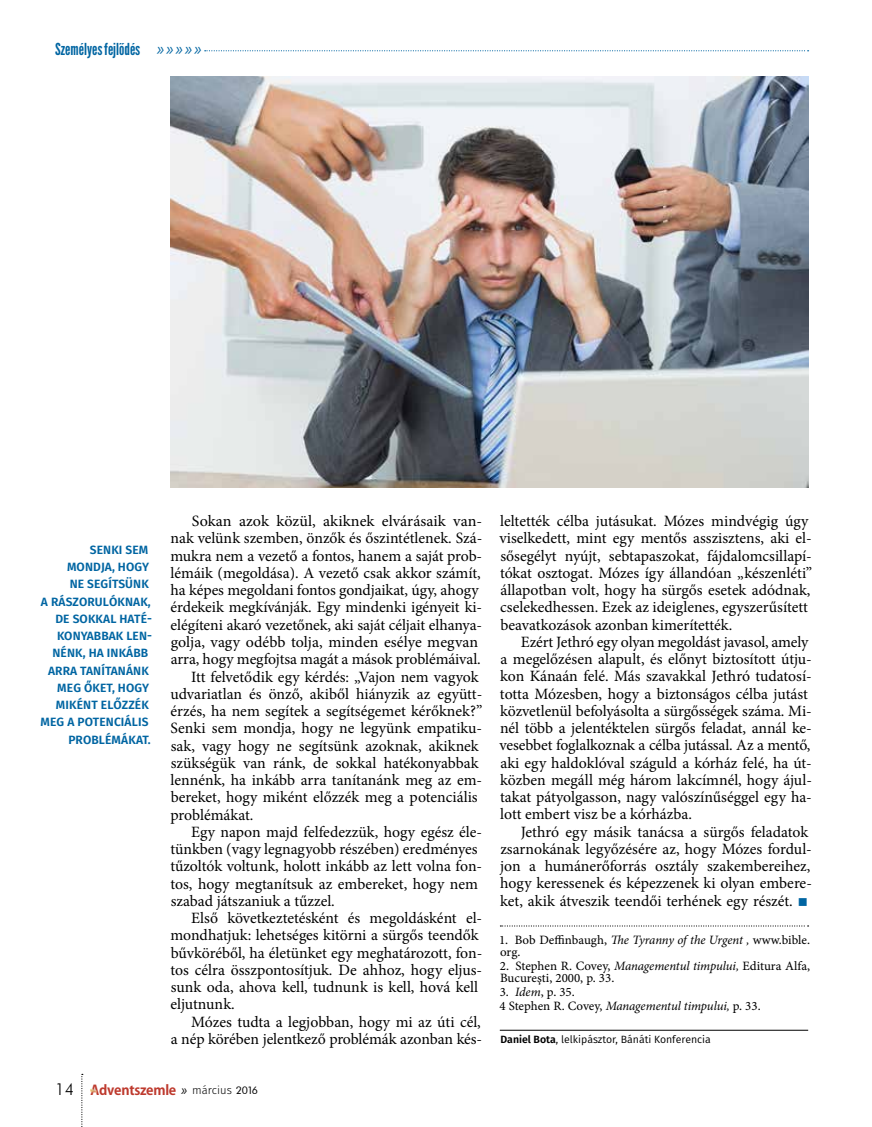
<style>
.page{position:relative;width:872px;height:1127px;background:#fff}
.page>*{position:absolute;margin:0;border:0;box-sizing:border-box;transform-origin:0 0}
.t1{font:16.5px "League Gothic";color:#0065a2}
.t2{font:15.75px/17.2px "Minion Pro";letter-spacing:-.005em;color:#000}
.t3{font:700 13.5px "Koz Go Pr 6 N";letter-spacing:-.02em;color:#be3a2e}
.t4{font:12.75px/12px "Minion Pro Capt";color:#000}
.t5{font:600 12px "Fira Sans";letter-spacing:.01em;color:#0065a2}
.t6{font:10.5px "Fira Sans";color:#000}
.s1{font-family:"Koz Go Pr 6 N"}
.s2{font-family:"Futura BT";font-weight:300;font-size:16.5px;color:#000}
.s3{font-weight:400;color:#000}
.s4{font-family:"Fira Sans";font-weight:300;font-size:11.25px;color:#000}
.s5{font-family:"Futura BT";font-weight:400;font-size:10.5px;color:#000}
.s6{color:#0065a2}
.s7{font-family:"Minion Pro";font-style:italic}
.s8{font-weight:600}
</style>
<div class="page">
<img style="left:170px;top:77px;width:638px;height:411px">
<svg style="left:500px;top:925px;width:308px;height:1px"></svg>
<hr style="left:500px;top:1030px;width:308px;height:1px;background:#000">
<svg style="left:205px;top:50px;width:603px;height:1px"></svg>
<svg style="left:81px;top:1074px;width:2px;height:53px"></svg>
<svg style="left:91px;top:1088px;width:6px;height:4px"></svg>
<p class="t1" style="left:55px;top:40px;width:148px">Személyes fejlődés <span class="s1">» » » » »</span></p>
<p class="t5" style="left:90px;top:541px;width:60px">SENKI SEM</p>
<p class="t5" style="left:67px;top:558px;width:84px">MONDJA, HOGY</p>
<p class="t5" style="left:70px;top:576px;width:81px">NE SEGÍTSÜNK</p>
<p class="t5" style="left:41px;top:593px;width:111px">A RÁSZORULÓKNAK,</p>
<p class="t5" style="left:55px;top:610px;width:98px">DE SOKKAL HATÉ-</p>
<p class="t5" style="left:57px;top:627px;width:96px">KONYABBAK LEN-</p>
<p class="t5" style="left:52px;top:645px;width:97px">NÉNK, HA INKÁBB</p>
<p class="t5" style="left:48px;top:662px;width:102px">ARRA TANÍTANÁNK</p>
<p class="t5" style="left:57px;top:679px;width:93px">MEG ŐKET, HOGY</p>
<p class="t5" style="left:56px;top:696px;width:94px">MIKÉNT ELŐZZÉK</p>
<p class="t5" style="left:40px;top:714px;width:109px">MEG A POTENCIÁLIS</p>
<p class="t5" style="left:68px;top:731px;width:84px">PROBLÉMÁKAT.</p>
<p class="t2" style="left:192px;top:513px;width:292px">Sokan azok közül, akiknek elvárásaik van-</p>
<p class="t2" style="left:170px;top:530px;width:313px">nak velünk szemben, önzők és őszintétlenek. Szá-</p>
<p class="t2" style="left:170px;top:547px;width:313px">mukra nem a vezető a fontos, hanem a saját prob-</p>
<p class="t2" style="left:171px;top:564px;width:312px">lémáik (megoldása). A vezető csak akkor számít,</p>
<p class="t2" style="left:170px;top:582px;width:310px">ha képes megoldani fontos gondjaikat, úgy, ahogy</p>
<p class="t2" style="left:171px;top:599px;width:313px">érdekeik megkívánják. Egy mindenki igényeit ki-</p>
<p class="t2" style="left:171px;top:616px;width:313px">elégíteni akaró vezetőnek, aki saját céljait elhanya-</p>
<p class="t2" style="left:171px;top:633px;width:309px">golja, vagy odébb tolja, minden esélye megvan</p>
<p class="t2" style="left:171px;top:651px;width:311px">arra, hogy megfojtsa magát a mások problémáival.</p>
<p class="t2" style="left:191px;top:668px;width:289px">Itt felvetődik egy kérdés: „Vajon nem vagyok</p>
<p class="t2" style="left:170px;top:685px;width:313px">udvariatlan és önző, akiből hiányzik az együtt-</p>
<p class="t2" style="left:171px;top:702px;width:313px">érzés, ha nem segítek a segítségemet kérőknek?”</p>
<p class="t2" style="left:170px;top:720px;width:313px">Senki sem mondja, hogy ne legyünk empatiku-</p>
<p class="t2" style="left:171px;top:737px;width:309px">sak, vagy hogy ne segítsünk azoknak, akiknek</p>
<p class="t2" style="left:171px;top:754px;width:309px">szükségük van ránk, de sokkal hatékonyabbak</p>
<p class="t2" style="left:171px;top:771px;width:313px">lennénk, ha inkább arra tanítanánk meg az em-</p>
<p class="t2" style="left:171px;top:789px;width:308px">bereket, hogy miként előzzék meg a potenciális</p>
<p class="t2" style="left:170px;top:806px;width:84px">problémákat.</p>
<p class="t2" style="left:191px;top:823px;width:292px">Egy napon majd felfedezzük, hogy egész éle-</p>
<p class="t2" style="left:170px;top:840px;width:309px">tünkben (vagy legnagyobb részében) eredményes</p>
<p class="t2" style="left:170px;top:858px;width:313px">tűzoltók voltunk, holott inkább az lett volna fon-</p>
<p class="t2" style="left:170px;top:875px;width:309px">tos, hogy megtanítsuk az embereket, hogy nem</p>
<p class="t2" style="left:171px;top:892px;width:166px">szabad játszaniuk a tűzzel.</p>
<p class="t2" style="left:191px;top:909px;width:292px">Első következtetésként és megoldásként el-</p>
<p class="t2" style="left:170px;top:926px;width:310px">mondhatjuk: lehetséges kitörni a sürgős teendők</p>
<p class="t2" style="left:171px;top:944px;width:313px">bűvköréből, ha életünket egy meghatározott, fon-</p>
<p class="t2" style="left:170px;top:961px;width:313px">tos célra összpontosítjuk. De ahhoz, hogy eljus-</p>
<p class="t2" style="left:171px;top:978px;width:309px">sunk oda, ahova kell, tudnunk is kell, hová kell</p>
<p class="t2" style="left:171px;top:995px;width:66px">eljutnunk.</p>
<p class="t2" style="left:191px;top:1013px;width:291px">Mózes tudta a legjobban, hogy mi az úti cél,</p>
<p class="t2" style="left:171px;top:1030px;width:313px">a nép körében jelentkező problémák azonban kés-</p>
<p class="t3" style="left:55px;top:1082px;width:204px"><span class="s2">14</span> Adventszemle <span class="s3">»</span> <span class="s4">március</span> <span class="s5">2016</span></p>
<p class="t2" style="left:499px;top:513px;width:314px">leltették célba jutásukat. Mózes mindvégig úgy viselkedett, mint egy mentős asszisztens, aki el&shy;sősegélyt nyújt, sebtapaszokat, fájdalomcsillapí&shy;tókat osztogat. Mózes így állandóan „készenléti” állapotban volt, hogy ha sürgős esetek adódnak, cselekedhessen. Ezek az ideiglenes, egyszerűsített beavatkozások azonban kimerítették.</p>
<p class="t2" style="left:499px;top:633px;width:314px;text-indent:21px">Ezért Jethró egy olyan megoldást javasol, amely a megelőzésen alapult, és előnyt biztosított útju&shy;kon Kánaán felé. Más szavakkal Jethró tudatosí&shy;totta Mózesben, hogy a biztonságos célba jutást közvetlenül befolyásolta a sürgősségek száma. Mi&shy;nél több a jelentéktelen sürgős feladat, annál ke&shy;vesebbet foglalkoznak a célba jutással. Az a mentő, aki egy haldoklóval száguld a kórház felé, ha út&shy;közben megáll még három lakcímnél, hogy ájul&shy;takat pátyolgasson, nagy valószínűséggel egy ha&shy;lott embert visz be a kórházba.</p>
<p class="t2" style="left:500px;top:823px;width:313px;text-indent:21px">Jethró egy másik tanácsa a sürgős feladatok zsarnokának legyőzésére az, hogy Mózes fordul&shy;jon a humánerőforrás osztály szakembereihez, hogy keressenek és képezzenek ki olyan embere&shy;ket, akik átveszik teendői terhének egy részét. <span class="s6">■</span></p>
<p class="t4" style="left:499px;top:933px;width:312px">1. Bob Deffinbaugh, <span class="s7">The Tyranny of the Urgent ,</span> www.bible. org.</p>
<p class="t4" style="left:500px;top:959px;width:312px">2. Stephen R. Covey, <span class="s7">Managementul timpului,</span> Editura Alfa,<br>Bucureşti, 2000, p. 33.</p>
<p class="t4" style="left:499px;top:985px;width:263px;line-height:14.1px">3. <span class="s7">Idem</span>, p. 35.<br>4 Stephen R. Covey, <span class="s7">Managementul timpului,</span> p. 33.</p>
<p class="t6" style="left:500px;top:1032px;width:212px"><span class="s8">DANIEL BOTA</span>, lelkipásztor, Bánáti Konferencia</p>
</div>
